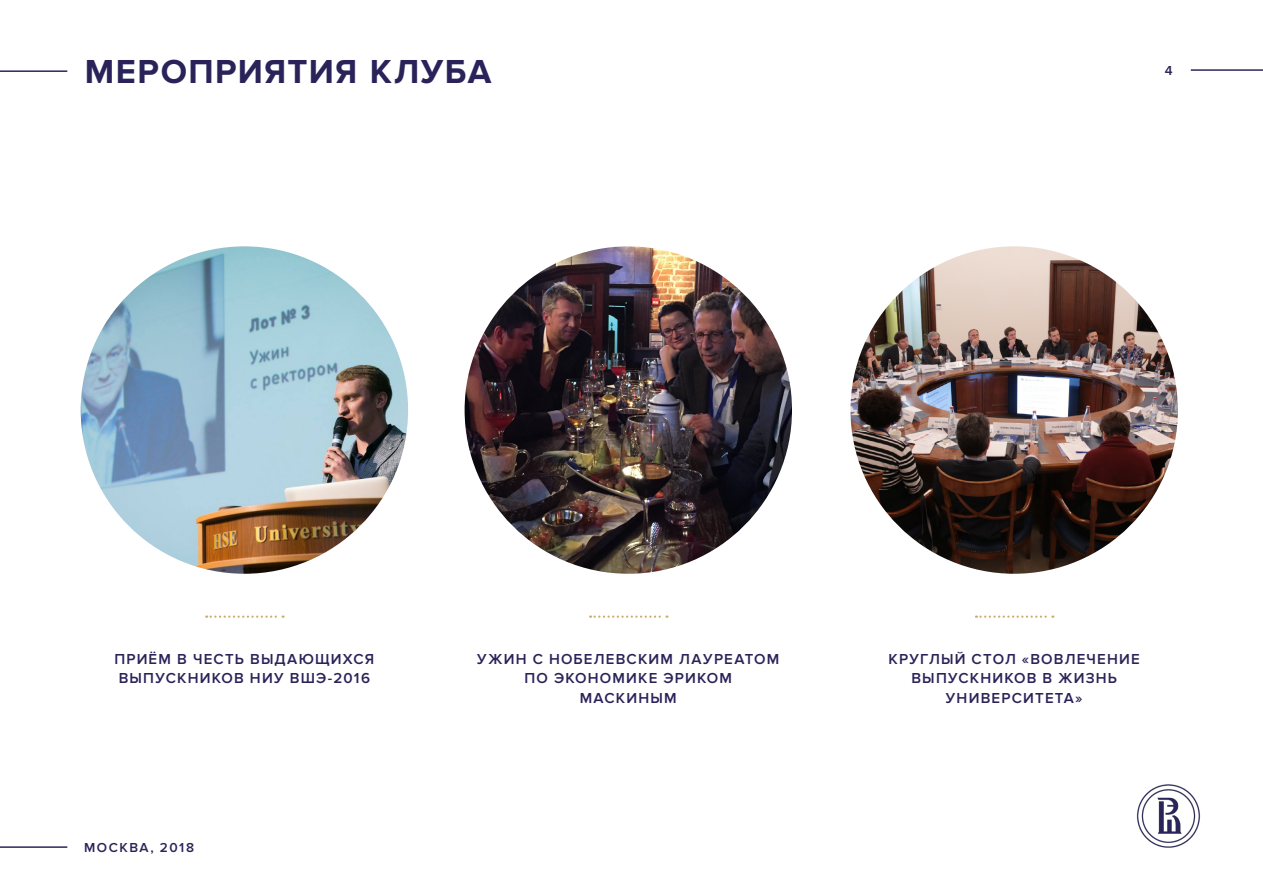
<style>
.page{position:relative;width:1263px;height:893px;background:#fff}
.page>*{position:absolute;margin:0;border:0;box-sizing:border-box;transform-origin:0 0}
.t1{font:700 34.5px "Proxima Nova";letter-spacing:.04em;color:#2a2359}
.t2{font:600 15px/19.5px "Proxima Nova";letter-spacing:.08em;color:#2a2359;text-align:center}
.t3{font:600 13.5px "Proxima Nova";letter-spacing:.11em;color:#2a2359}
</style>
<div class="page">
<img style="left:1136px;top:784px;width:65px;height:64px">
<hr style="left:0;top:70px;width:67px;height:2px;background:#2a2559">
<hr style="left:1191px;top:69px;width:72px;height:2px;background:#2a2559">
<hr style="left:0;top:846px;width:67px;height:2px;background:#2a2559">
<svg style="left:206px;top:615px;width:78px;height:3px"></svg>
<svg style="left:590px;top:615px;width:77px;height:3px"></svg>
<svg style="left:976px;top:615px;width:77px;height:3px"></svg>
<img style="left:81px;top:246px;width:327px;height:328px;border-radius:164px">
<img style="left:465px;top:246px;width:327px;height:328px;border-radius:164px">
<img style="left:850px;top:246px;width:328px;height:328px;border-radius:164px">
<h1 class="t1" style="left:85px;top:51px;width:408px">МЕРОПРИЯТИЯ КЛУБА</h1>
<p class="t3" style="left:1165px;top:63px;width:9px">4</p>
<p class="t2" style="left:114px;top:649px;width:262px;text-align:left">ПРИЁМ В ЧЕСТЬ ВЫДАЮЩИХСЯ<br>ВЫПУСКНИКОВ НИУ ВШЭ-2016</p>
<p class="t2" style="left:477px;top:649px;width:303px">УЖИН С НОБЕЛЕВСКИМ ЛАУРЕАТОМ<br>ПО ЭКОНОМИКЕ ЭРИКОМ<br>МАСКИНЫМ</p>
<p class="t2" style="left:888px;top:649px;width:253px">КРУГЛЫЙ СТОЛ «ВОВЛЕЧЕНИЕ<br>ВЫПУСКНИКОВ В ЖИЗНЬ<br>УНИВЕРСИТЕТА»</p>
<p class="t3" style="left:84px;top:839px;width:111px">МОСКВА, 2018</p>
</div>
